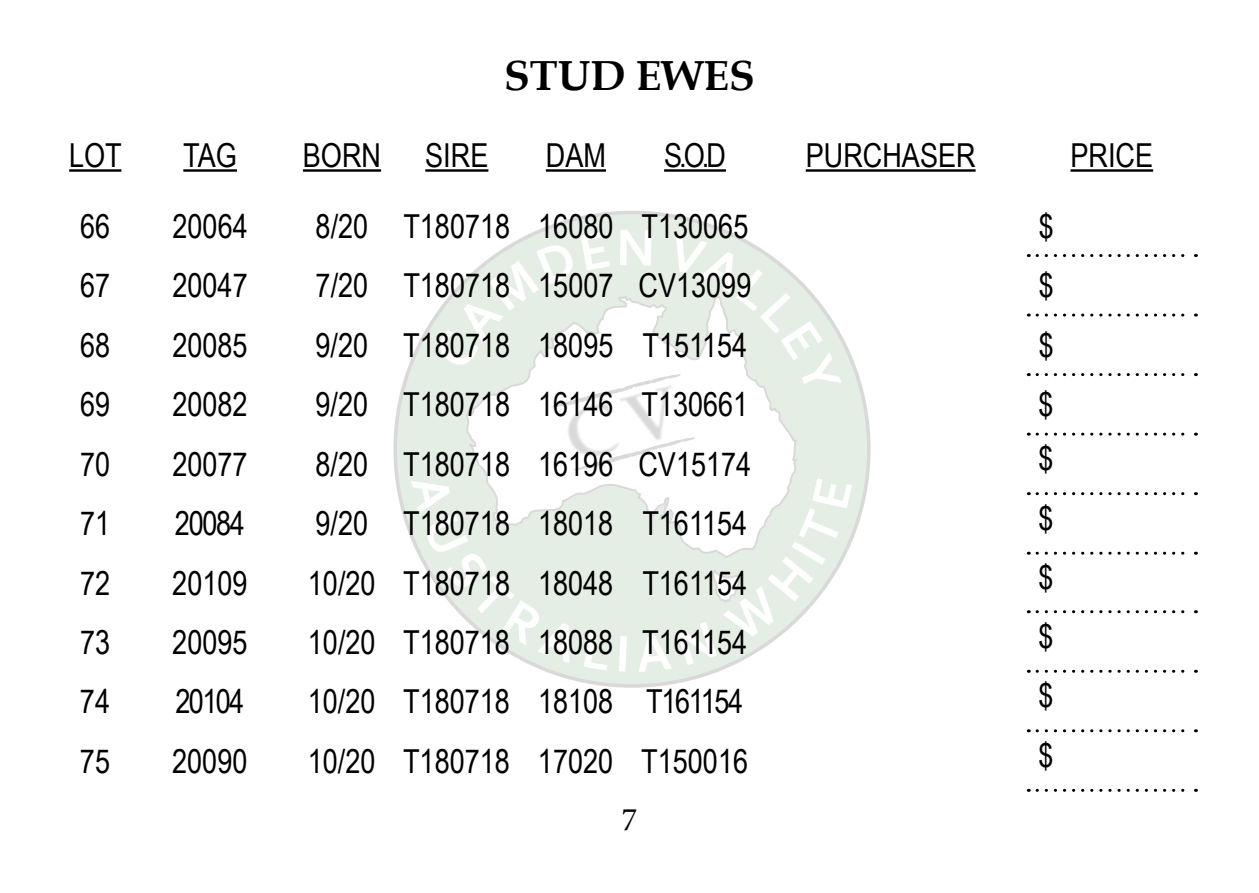
<style>
.page{position:relative;width:1259px;height:893px;background:#fff}
.page>*{position:absolute;margin:0;border:0;box-sizing:border-box;transform-origin:0 0}
.t1{font:700 42px "Book Antiqua";color:#000}
.t2{font:33px "Arial Narrow";color:#000}
.t3{font:33px "Minion Pro";color:#000}
</style>
<div class="page">
<svg style="left:395px;top:212px;width:474px;height:474px;background:#e3ebe2"></svg>
<svg style="left:464px;top:408px;width:336px;height:29px"></svg>
<img style="left:567px;top:408px;width:1px;height:29px">
<img style="left:568px;top:408px;width:51px;height:29px">
<img style="left:620px;top:408px;width:52px;height:29px">
<svg style="left:1037px;top:254px;width:159px;height:3px"></svg>
<svg style="left:1037px;top:314px;width:159px;height:3px"></svg>
<svg style="left:1037px;top:373px;width:159px;height:3px"></svg>
<svg style="left:1037px;top:433px;width:159px;height:3px"></svg>
<svg style="left:1037px;top:492px;width:159px;height:3px"></svg>
<svg style="left:1037px;top:552px;width:159px;height:3px"></svg>
<svg style="left:1037px;top:610px;width:159px;height:3px"></svg>
<svg style="left:1037px;top:670px;width:159px;height:3px"></svg>
<svg style="left:1037px;top:729px;width:159px;height:3px"></svg>
<svg style="left:1037px;top:789px;width:159px;height:3px"></svg>
<hr style="left:69px;top:169px;width:52px;height:3px;background:#000">
<hr style="left:183px;top:169px;width:54px;height:3px;background:#000">
<hr style="left:303px;top:169px;width:78px;height:3px;background:#000">
<hr style="left:425px;top:169px;width:63px;height:3px;background:#000">
<hr style="left:546px;top:169px;width:60px;height:3px;background:#000">
<hr style="left:664px;top:169px;width:62px;height:3px;background:#000">
<hr style="left:805px;top:169px;width:170px;height:3px;background:#000">
<hr style="left:1070px;top:169px;width:83px;height:3px;background:#000">
<svg style="left:434px;top:230px;width:408px;height:178px"></svg>
<svg style="left:411px;top:437px;width:441px;height:235px"></svg>
<p class="t1" style="left:504px;top:47px;width:252px">STUD EWES</p>
<p class="t2" style="left:69px;top:131px;width:54px">LOT</p>
<p class="t2" style="left:183px;top:131px;width:55px">TAG</p>
<p class="t2" style="left:303px;top:131px;width:80px">BORN</p>
<p class="t2" style="left:425px;top:131px;width:65px">SIRE</p>
<p class="t2" style="left:546px;top:131px;width:62px">DAM</p>
<p class="t2" style="left:664px;top:131px;width:63px">S.O.D</p>
<p class="t2" style="left:805px;top:131px;width:171px">PURCHASER</p>
<p class="t2" style="left:1070px;top:131px;width:84px">PRICE</p>
<p class="t2" style="left:80px;top:202px;width:32px">66</p>
<p class="t2" style="left:172px;top:202px;width:77px">20064</p>
<p class="t2" style="left:316px;top:202px;width:434px">8/20 T180718 16080 T130065</p>
<p class="t2" style="left:1038px;top:202px;width:17px">$</p>
<p class="t2" style="left:80px;top:261px;width:32px">67</p>
<p class="t2" style="left:172px;top:261px;width:77px">20047</p>
<p class="t2" style="left:316px;top:261px;width:437px">7/20 T180718 15007 CV13099</p>
<p class="t2" style="left:1038px;top:261px;width:17px">$</p>
<p class="t2" style="left:80px;top:321px;width:32px">68</p>
<p class="t2" style="left:172px;top:321px;width:77px">20085</p>
<p class="t2" style="left:315px;top:321px;width:433px">9/20 T180718 18095 T151154</p>
<p class="t2" style="left:1038px;top:321px;width:17px">$</p>
<p class="t2" style="left:80px;top:381px;width:32px">69</p>
<p class="t2" style="left:172px;top:381px;width:77px">20082</p>
<p class="t2" style="left:315px;top:381px;width:434px">9/20 T180718 16146 T130661</p>
<p class="t2" style="left:1038px;top:381px;width:17px">$</p>
<p class="t2" style="left:80px;top:440px;width:32px">70</p>
<p class="t2" style="left:172px;top:440px;width:77px">20077</p>
<p class="t2" style="left:315px;top:440px;width:437px">8/20 T180718 16196 CV15174</p>
<p class="t2" style="left:1038px;top:434px;width:17px">$</p>
<p class="t2" style="left:80px;top:500px;width:32px">71</p>
<p class="t2" style="left:175px;top:500px;width:71px">20084</p>
<p class="t2" style="left:315px;top:500px;width:433px">9/20 T180718 18018 T161154</p>
<p class="t2" style="left:1038px;top:494px;width:17px">$</p>
<p class="t2" style="left:80px;top:559px;width:32px">72</p>
<p class="t2" style="left:172px;top:559px;width:77px">20109</p>
<p class="t2" style="left:308px;top:559px;width:441px">10/20 T180718 18048 T161154</p>
<p class="t2" style="left:1038px;top:553px;width:17px">$</p>
<p class="t2" style="left:80px;top:618px;width:32px">73</p>
<p class="t2" style="left:172px;top:618px;width:77px">20095</p>
<p class="t2" style="left:308px;top:618px;width:441px">10/20 T180718 18088 T161154</p>
<p class="t2" style="left:1038px;top:612px;width:17px">$</p>
<p class="t2" style="left:80px;top:677px;width:32px">74</p>
<p class="t2" style="left:175px;top:677px;width:70px">20104</p>
<p class="t2" style="left:308px;top:677px;width:437px">10/20 T180718 18108 T161154</p>
<p class="t2" style="left:1038px;top:671px;width:17px">$</p>
<p class="t2" style="left:80px;top:737px;width:32px">75</p>
<p class="t2" style="left:172px;top:737px;width:77px">20090</p>
<p class="t2" style="left:308px;top:737px;width:442px">10/20 T180718 17020 T150016</p>
<p class="t2" style="left:1038px;top:731px;width:17px">$</p>
<p class="t3" style="left:621px;top:798px;width:17px">7</p>
</div>
